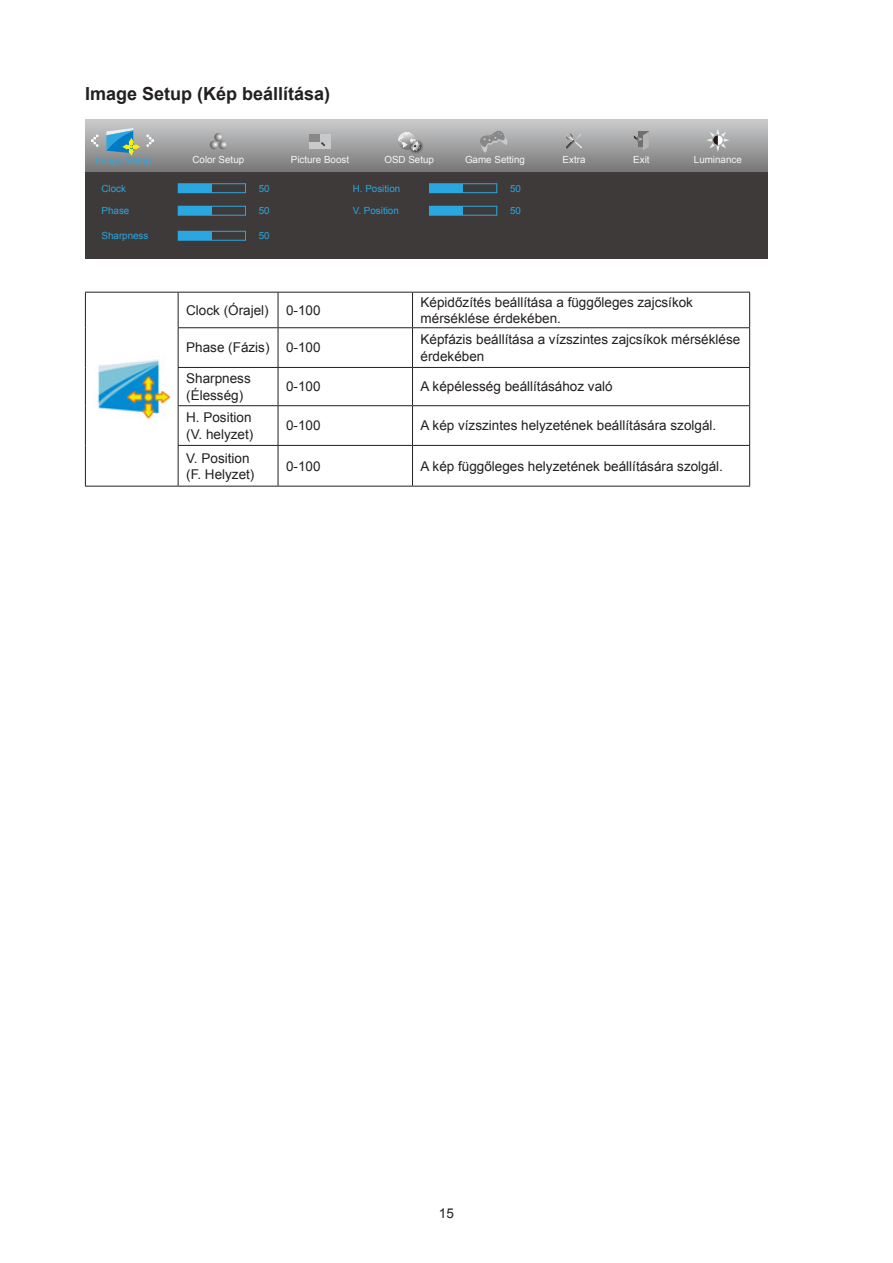
<style>
.page{position:relative;width:893px;height:1263px;background:#fff}
.page>*{position:absolute;margin:0;border:0;box-sizing:border-box;transform-origin:0 0}
.Heading_3{font:700 18px "Arial";color:#231f20}
.无间隔{font:13.5px/16.2px "Arial";color:#231f20}
.t1{font:9.75px "Arial";color:#2ca6e0}
.t2{font:9.75px "Arial";color:#f7f7f7}
</style>
<div class="page">
<svg style="left:85px;top:119px;width:683px;height:53px;background:#a0a0a1"></svg>
<div style="left:85px;top:172px;width:683px;height:87px;background:#3e3a39"></div>
<svg style="left:91px;top:134px;width:8px;height:13px"></svg>
<svg style="left:146px;top:134px;width:8px;height:13px"></svg>
<svg style="left:210px;top:133px;width:17px;height:16px"></svg>
<div style="left:309px;top:134px;width:21px;height:15px;background:#c8c9ca"></div>
<div style="left:309px;top:134px;width:11px;height:7px;background:#888"></div>
<img style="left:407px;top:138px;width:18px;height:18px">
<svg style="left:398px;top:132px;width:23px;height:19px"></svg>
<svg style="left:634px;top:132px;width:15px;height:19px"></svg>
<svg style="left:565px;top:133px;width:18px;height:16px"></svg>
<svg style="left:106px;top:128px;width:34px;height:28px"></svg>
<div style="left:178px;top:183px;width:68px;height:10px;border:1px solid #2ca6e0"></div>
<div style="left:178px;top:184px;width:34px;height:9px;background:#2ca6e0"></div>
<div style="left:178px;top:206px;width:68px;height:10px;border:1px solid #2ca6e0"></div>
<div style="left:178px;top:206px;width:34px;height:9px;background:#2ca6e0"></div>
<div style="left:429px;top:183px;width:68px;height:10px;border:1px solid #2ca6e0"></div>
<div style="left:429px;top:184px;width:34px;height:9px;background:#2ca6e0"></div>
<div style="left:429px;top:206px;width:68px;height:10px;border:1px solid #2ca6e0"></div>
<div style="left:429px;top:206px;width:34px;height:9px;background:#2ca6e0"></div>
<div style="left:178px;top:231px;width:68px;height:10px;border:1px solid #2ca6e0"></div>
<div style="left:178px;top:231px;width:34px;height:9px;background:#2ca6e0"></div>
<svg style="left:706px;top:128px;width:24px;height:24px"></svg>
<svg style="left:480px;top:130px;width:28px;height:23px"></svg>
<hr style="left:85px;top:292px;width:93px;height:1px;background:#231f20">
<hr style="left:85px;top:293px;width:1px;height:35px;background:#231f20">
<hr style="left:178px;top:292px;width:100px;height:1px;background:#231f20">
<hr style="left:178px;top:293px;width:1px;height:34px;background:#231f20">
<hr style="left:278px;top:292px;width:134px;height:1px;background:#231f20">
<hr style="left:278px;top:293px;width:1px;height:34px;background:#231f20">
<hr style="left:412px;top:292px;width:338px;height:1px;background:#231f20">
<hr style="left:412px;top:293px;width:1px;height:34px;background:#231f20">
<hr style="left:749px;top:293px;width:1px;height:34px;background:#231f20">
<hr style="left:85px;top:328px;width:1px;height:39px;background:#231f20">
<hr style="left:178px;top:327px;width:100px;height:1px;background:#231f20">
<hr style="left:178px;top:328px;width:1px;height:39px;background:#231f20">
<hr style="left:278px;top:327px;width:134px;height:1px;background:#231f20">
<hr style="left:278px;top:328px;width:1px;height:39px;background:#231f20">
<hr style="left:412px;top:327px;width:338px;height:1px;background:#231f20">
<hr style="left:412px;top:328px;width:1px;height:39px;background:#231f20">
<hr style="left:749px;top:328px;width:1px;height:39px;background:#231f20">
<hr style="left:85px;top:367px;width:1px;height:39px;background:#231f20">
<hr style="left:178px;top:367px;width:100px;height:1px;background:#231f20">
<hr style="left:178px;top:368px;width:1px;height:37px;background:#231f20">
<hr style="left:278px;top:367px;width:134px;height:1px;background:#231f20">
<hr style="left:278px;top:368px;width:1px;height:37px;background:#231f20">
<hr style="left:412px;top:367px;width:338px;height:1px;background:#231f20">
<hr style="left:412px;top:368px;width:1px;height:37px;background:#231f20">
<hr style="left:749px;top:368px;width:1px;height:37px;background:#231f20">
<hr style="left:85px;top:406px;width:1px;height:39px;background:#231f20">
<hr style="left:178px;top:405px;width:100px;height:1px;background:#231f20">
<hr style="left:178px;top:406px;width:1px;height:39px;background:#231f20">
<hr style="left:278px;top:405px;width:134px;height:1px;background:#231f20">
<hr style="left:278px;top:406px;width:1px;height:39px;background:#231f20">
<hr style="left:412px;top:405px;width:338px;height:1px;background:#231f20">
<hr style="left:412px;top:406px;width:1px;height:39px;background:#231f20">
<hr style="left:749px;top:406px;width:1px;height:39px;background:#231f20">
<hr style="left:85px;top:445px;width:1px;height:41px;background:#231f20">
<hr style="left:178px;top:445px;width:100px;height:1px;background:#231f20">
<hr style="left:178px;top:446px;width:1px;height:40px;background:#231f20">
<hr style="left:278px;top:445px;width:134px;height:1px;background:#231f20">
<hr style="left:278px;top:446px;width:1px;height:40px;background:#231f20">
<hr style="left:412px;top:445px;width:338px;height:1px;background:#231f20">
<hr style="left:412px;top:446px;width:1px;height:40px;background:#231f20">
<hr style="left:749px;top:446px;width:1px;height:40px;background:#231f20">
<hr style="left:85px;top:486px;width:93px;height:1px;background:#231f20">
<hr style="left:178px;top:486px;width:100px;height:1px;background:#231f20">
<hr style="left:278px;top:486px;width:134px;height:1px;background:#231f20">
<hr style="left:412px;top:486px;width:338px;height:1px;background:#231f20">
<img style="left:97px;top:359px;width:73px;height:60px">
<p class="Heading_3" style="left:85px;top:82px;width:247px">Image Setup (Kép beállítása)</p>
<p class="t2" style="left:465px;top:153px;width:62px">Game Setting</p>
<p class="t2" style="left:694px;top:153px;width:50px">Luminance</p>
<p class="t1" style="left:95px;top:154px;width:57px">Image Setup</p>
<p class="t2" style="left:192px;top:153px;width:53px">Color Setup</p>
<p class="t2" style="left:291px;top:153px;width:60px">Picture Boost</p>
<p class="t2" style="left:384px;top:153px;width:51px">OSD Setup</p>
<p class="t2" style="left:563px;top:153px;width:24px">Extra</p>
<p class="t2" style="left:633px;top:153px;width:18px">Exit</p>
<p class="t1" style="left:102px;top:182px;width:26px">Clock</p>
<p class="t1" style="left:259px;top:182px;width:12px">50</p>
<p class="t1" style="left:102px;top:205px;width:29px">Phase</p>
<p class="t1" style="left:259px;top:205px;width:12px">50</p>
<p class="t1" style="left:353px;top:182px;width:49px">H. Position</p>
<p class="t1" style="left:510px;top:182px;width:12px">50</p>
<p class="t1" style="left:353px;top:205px;width:48px">V. Position</p>
<p class="t1" style="left:510px;top:205px;width:12px">50</p>
<p class="t1" style="left:102px;top:230px;width:48px">Sharpness</p>
<p class="t1" style="left:259px;top:230px;width:12px">50</p>
<p class="无间隔" style="left:186px;top:302px;width:84px">Clock (Órajel)</p>
<p class="无间隔" style="left:286px;top:302px;width:36px">0-100</p>
<p class="无间隔" style="left:421px;top:294px;width:274px">Képidőzítés beállítása a függőleges zajcsíkok mérséklése érdekében.</p>
<p class="无间隔" style="left:186px;top:340px;width:85px">Phase (Fázis)</p>
<p class="无间隔" style="left:286px;top:340px;width:36px">0-100</p>
<p class="无间隔" style="left:421px;top:332px;width:321px">Képfázis beállítása a vízszintes zajcsíkok mérséklése érdekében</p>
<p class="无间隔" style="left:186px;top:371px;width:66px">Sharpness (Élesség)</p>
<p class="无间隔" style="left:286px;top:379px;width:36px">0-100</p>
<p class="无间隔" style="left:421px;top:379px;width:194px">A képélesség beállításához való</p>
<p class="无间隔" style="left:186px;top:410px;width:69px">H. Position (V. helyzet)</p>
<p class="无间隔" style="left:286px;top:418px;width:36px">0-100</p>
<p class="无间隔" style="left:421px;top:418px;width:297px">A kép vízszintes helyzetének beállítására szolgál.</p>
<p class="无间隔" style="left:186px;top:450px;width:70px">V. Position (F. Helyzet)</p>
<p class="无间隔" style="left:286px;top:458px;width:36px">0-100</p>
<p class="无间隔" style="left:421px;top:458px;width:304px">A kép függőleges helyzetének beállítására szolgál.</p>
<p class="无间隔" style="left:439px;top:1205px;width:17px">15</p>
</div>
